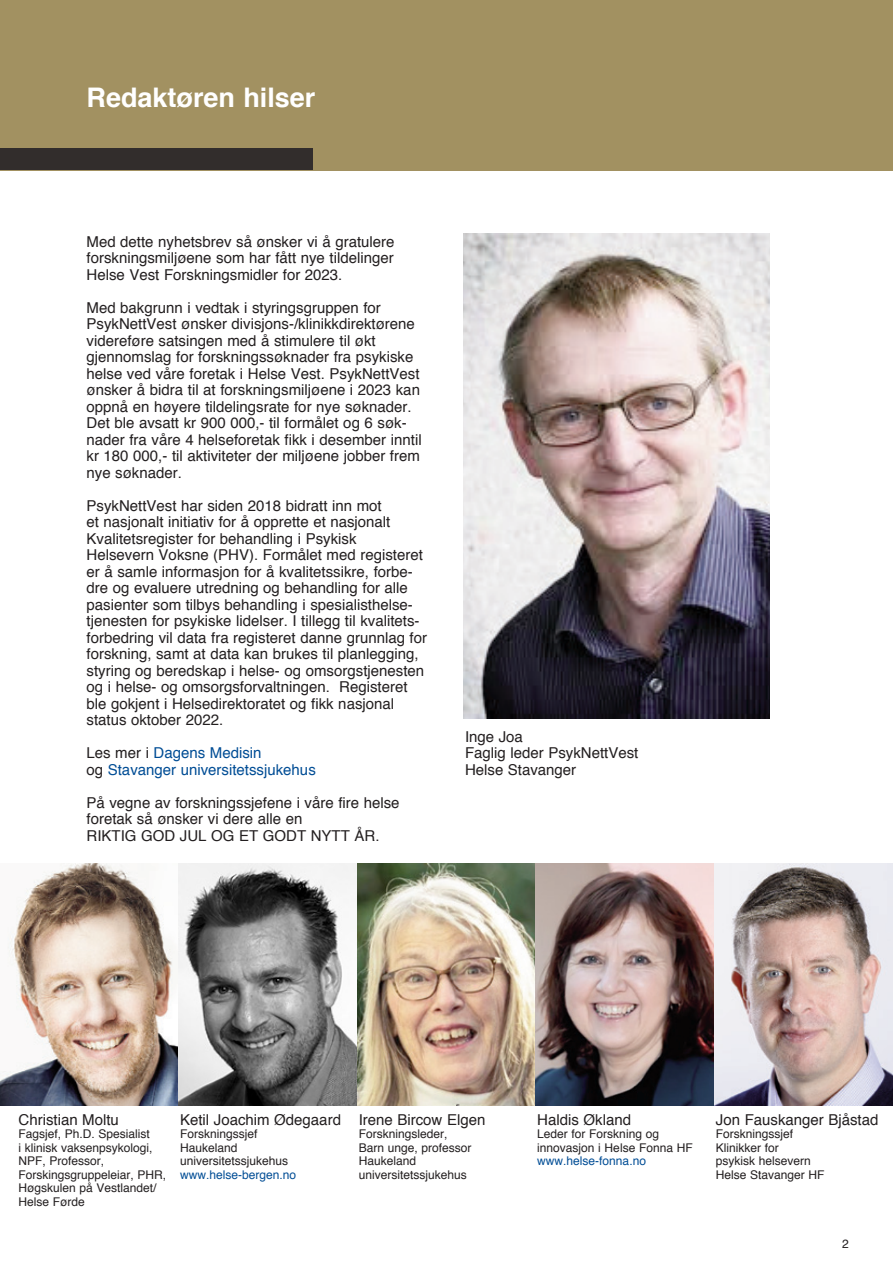
<style>
.page{position:relative;width:893px;height:1263px;background:#fff}
.page>*{position:absolute;margin:0;border:0;box-sizing:border-box;transform-origin:0 0}
.t1{font:700 27px "Helvetica";color:#fff}
.t2{font:15px/16.5px "Helvetica";color:#231f20}
.t3{font:15px/16.5px "Helvetica";color:#014d95}
.t4{font:12px/13.5px "Helvetica";color:#231f20}
.t5{font:12px "Helvetica";color:#014d95}
.s1{color:#231f20}
</style>
<div class="page">
<div style="left:0;top:0;width:893px;height:170px;background:#a29161"></div>
<div style="left:0;top:149px;width:313px;height:21px;background:#322d2c"></div>
<img style="left:463px;top:234px;width:307px;height:485px">
<img style="left:0;top:863px;width:893px;height:243px">
<h1 class="t1" style="left:87px;top:86px;width:230px">redaktøren hilser</h1>
<p class="t2" style="left:87px;top:234px;width:310px;text-align:justify">Med dette nyhetsbrev så ønsker vi å gratulere forskningsmiljøene som har fått nye tildelinger Helse Vest Forskningsmidler for 2023.</p>
<p class="t2" style="left:87px;top:300px;width:337px">Med bakgrunn i vedtak i styringsgruppen for PsykNettVest ønsker divisjons-/klinikkdirektørene videreføre satsingen med å stimulere til økt gjennomslag for forskningssøknader fra psykiske helse ved våre foretak i Helse Vest. PsykNettVest ønsker å bidra til at forskningsmiljøene i 2023 kan oppnå en høyere tildelingsrate for nye søknader.<br>Det ble avsatt kr 900 000,- til formålet og 6 søk - nader fra våre 4 helseforetak fikk i desember inntil kr 180 000,- til aktiviteter der miljøene jobber frem nye søknader.</p>
<p class="t2" style="left:87px;top:498px;width:342px">PsykNettVest har siden 2018 bidratt inn mot<br>et nasjonalt initiativ for å opprette et nasjonalt Kvalitetsregister for behandling i Psykisk Helsevern Voksne (PHV). Formålet med registeret er å samle informasjon for å kvalitetssikre, forbe&shy;dre og evaluere utredning og behandling for alle pasienter som tilbys behandling i spesialisthelse&shy;tjenesten for psykiske lidelser. I tillegg til kvalitets&shy;forbedring vil data fra registeret danne grunnlag for forskning, samt at data kan brukes til planlegging, styring og beredskap i helse- og omsorgstjenesten og i helse- og omsorgsforvaltningen. Registeret ble gokjent i Helsedirektoratet og fikk nasjonal status oktober 2022.</p>
<p class="t3" style="left:87px;top:746px;width:231px"><span class="s1">Les mer i</span> Dagens Medisin<br><span class="s1">og</span> Stavanger universitetssjukehus</p>
<p class="t2" style="left:87px;top:795px;width:315px">På vegne av forskningssjefene i våre fire helse foretak så ønsker vi dere alle en<br>RIKtIg goD JuL og Et goDt Nytt ÅR.</p>
<p class="t2" style="left:465px;top:729px;width:175px">Inge Joa<br>Faglig leder PsykNettVest<br>Helse Stavanger</p>
<p class="t2" style="left:19px;top:1112px;width:102px">Christian Moltu</p>
<p class="t4" style="left:19px;top:1128px;width:149px">Fagsjef, Ph.D. Spesialist<br>i klinisk vaksenpsykologi,<br>NPF, Professor,<br>Forskings gruppeleiar, PHR,<br>Høgskulen på Vestlandet/<br>Helse Førde</p>
<p class="t2" style="left:180px;top:1112px;width:162px">Ketil Joachim Ødegaard</p>
<p class="t4" style="left:180px;top:1128px;width:110px">Forskningssjef<br>Haukeland universitetssjukehus</p>
<p class="t5" style="left:180px;top:1169px;width:118px">www.helse-bergen.no</p>
<p class="t2" style="left:359px;top:1112px;width:128px">Irene Bircow Elgen</p>
<p class="t4" style="left:359px;top:1128px;width:114px">Forskningsleder,<br>Barn unge, professor<br>Haukeland universitetssjukehus</p>
<p class="t2" style="left:537px;top:1112px;width:95px">Haldis Økland</p>
<p class="t4" style="left:537px;top:1128px;width:157px">Leder for Forskning og innovasjon i Helse Fonna HF</p>
<p class="t5" style="left:537px;top:1156px;width:110px">www.helse-fonna.no</p>
<p class="t2" style="left:716px;top:1112px;width:164px">Jon Fauskanger Bjåstad</p>
<p class="t4" style="left:716px;top:1128px;width:110px">Forskningssjef<br>Klinikker for<br>psykisk helsevern<br>Helse Stavanger HF</p>
<p class="t4" style="left:842px;top:1238px;width:8px">2</p>
</div>
